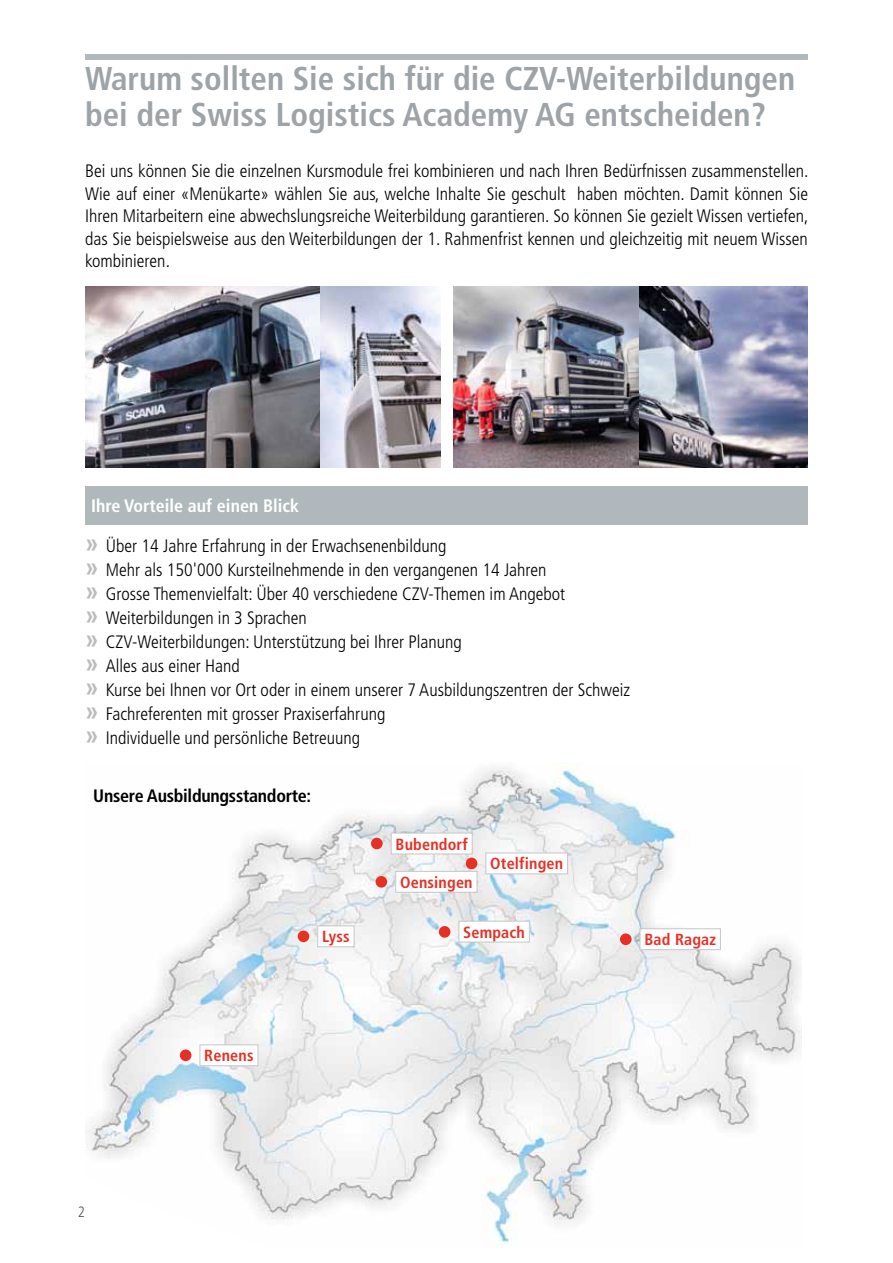
<style>
.page{position:relative;width:893px;height:1263px;background:#fff}
.page>*{position:absolute;margin:0;border:0;box-sizing:border-box;transform-origin:0 0}
.t1{font:700 condensed 33px/36px "Frutiger";color:#9da3a7}
.t2{font:300 condensed 18px/24px "Frutiger";color:#000}
.t3{font:700 condensed 18px "Frutiger";letter-spacing:-.015em;color:#000}
.t4{font:700 condensed 18px "Frutiger";color:#fff}
.t5{font:700 condensed 16.2px "Frutiger";letter-spacing:.01em;color:#e63025}
.t6{font:300 condensed 15px "Frutiger";color:#565655}
.s1{font-weight:700;font-size:27px;color:#bbbcbc}
</style>
<div class="page">
<div style="left:85px;top:54px;width:723px;height:6px;background:#b1b8bc"></div>
<img style="left:86px;top:762px;width:716px;height:484px">
<div style="left:439px;top:926px;width:11px;height:12px;background:#e63025;border-radius:50%"></div>
<div style="left:180px;top:1049px;width:11px;height:12px;background:#e63025;border-radius:50%"></div>
<div style="left:620px;top:933px;width:12px;height:12px;background:#e63025;border-radius:50%"></div>
<div style="left:466px;top:858px;width:11px;height:11px;background:#e63025;border-radius:50%"></div>
<div style="left:298px;top:930px;width:11px;height:12px;background:#e63025;border-radius:50%"></div>
<div style="left:376px;top:876px;width:11px;height:12px;background:#e63025;border-radius:50%"></div>
<div style="left:371px;top:838px;width:12px;height:11px;background:#e63025;border-radius:50%"></div>
<div style="left:486px;top:853px;width:82px;height:21px;background:#fff"></div>
<div style="left:485px;top:853px;width:83px;height:21px;border:1px solid #c5c6c6"></div>
<div style="left:396px;top:871px;width:81px;height:21px;background:#fff"></div>
<div style="left:395px;top:871px;width:82px;height:22px;border:1px solid #c5c6c6"></div>
<div style="left:391px;top:833px;width:81px;height:21px;background:#fff"></div>
<div style="left:391px;top:833px;width:81px;height:21px;border:1px solid #c5c6c6"></div>
<div style="left:318px;top:926px;width:36px;height:21px;background:#fff"></div>
<div style="left:317px;top:925px;width:37px;height:22px;border:1px solid #c5c6c6"></div>
<div style="left:200px;top:1045px;width:58px;height:21px;background:#fff"></div>
<div style="left:200px;top:1044px;width:58px;height:22px;border:1px solid #c5c6c6"></div>
<div style="left:640px;top:929px;width:80px;height:21px;background:#fff"></div>
<div style="left:640px;top:928px;width:81px;height:22px;border:1px solid #c5c6c6"></div>
<div style="left:459px;top:921px;width:70px;height:21px;background:#fff"></div>
<div style="left:458px;top:921px;width:72px;height:21px;border:1px solid #c5c6c6"></div>
<img style="left:85px;top:286px;width:235px;height:181px">
<img style="left:320px;top:286px;width:120px;height:181px">
<img style="left:453px;top:286px;width:355px;height:182px">
<div style="left:85px;top:486px;width:723px;height:39px;background:#b1b8bc"></div>
<h1 class="t1" style="left:85px;top:63px;width:711px">Warum sollten Sie sich für die CZV-Weiterbildungen bei der Swiss Logistics Academy AG entscheiden?</h1>
<p class="t2" style="left:85px;top:160px;width:725px;line-height:22.5px;text-align:justify">Bei uns können Sie die einzelnen Kursmodule frei kombinieren und nach Ihren Bedürfnissen zusammenstellen.<br>Wie auf einer «Menükarte» wählen Sie aus, welche Inhalte Sie geschult haben möchten. Damit können Sie Ihren Mitarbeitern eine abwechslungsreiche Weiterbildung garantieren. So können Sie gezielt Wissen vertiefen, das Sie beispielsweise aus den Weiterbildungen der 1. Rahmenfrist kennen und gleichzeitig mit neuem Wissen kombinieren.</p>
<p class="t4" style="left:91px;top:499px;width:210px">Ihre Vorteile auf einen Blick</p>
<p class="t2" style="left:85px;top:534px;width:547px"><span class="s1">»</span> Über 14 Jahre Erfahrung in der Erwachsenenbildung<br><span class="s1">»</span> Mehr als 150'000 Kursteilnehmende in den vergangenen 14 Jahren<br><span class="s1">»</span> Grosse Themenvielfalt: Über 40 verschiedene CZV-Themen im Angebot<br><span class="s1">»</span> Weiterbildungen in 3 Sprachen<br><span class="s1">»</span> CZV-Weiterbildungen: Unterstützung bei Ihrer Planung<br><span class="s1">»</span> Alles aus einer Hand<br><span class="s1">»</span> Kurse bei Ihnen vor Ort oder in einem unserer 7 Ausbildungszentren der Schweiz <span class="s1">»</span> Fachreferenten mit grosser Praxiserfahrung<br><span class="s1">»</span> Individuelle und persönliche Betreuung</p>
<p class="t3" style="left:93px;top:788px;width:219px">Unsere Ausbildungsstandorte:</p>
<p class="t5" style="left:204px;top:1049px;width:51px">Renens</p>
<p class="t5" style="left:322px;top:930px;width:29px">Lyss</p>
<p class="t5" style="left:396px;top:837px;width:74px">Bubendorf</p>
<p class="t5" style="left:400px;top:875px;width:74px">Oensingen</p>
<p class="t5" style="left:490px;top:857px;width:74px">Otelfingen</p>
<p class="t5" style="left:463px;top:925px;width:63px">Sempach</p>
<p class="t6" style="left:78px;top:1204px;width:9px">2</p>
<p class="t5" style="left:644px;top:933px;width:73px">Bad Ragaz</p>
</div>
